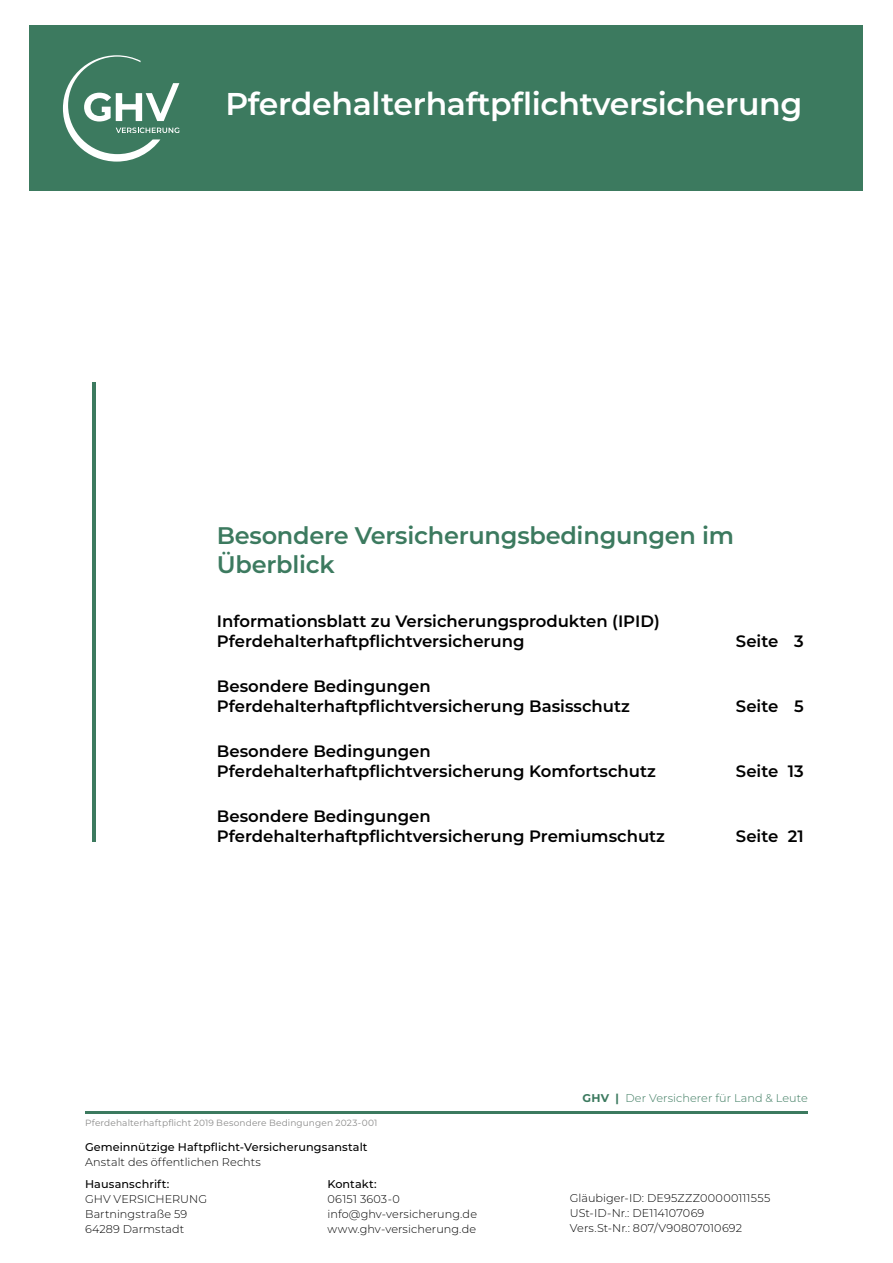
<style>
.page{position:relative;width:893px;height:1263px;background:#fff}
.page>*{position:absolute;margin:0;border:0;box-sizing:border-box;transform-origin:0 0}
.t1{font:600 31.5px "Montserrat";letter-spacing:-.01em;color:#fff}
.t2{font:600 24px/28.8px "Montserrat";letter-spacing:-.01em;color:#3c7a5f}
.t3{font:600 16.5px/19.8px "Montserrat";color:#000}
.t4{font:300 11.25px/15px "Montserrat";letter-spacing:.005em;color:#000}
.t5{font:500 11.25px "Montserrat";letter-spacing:.01em;color:#000}
.t6{font:300 11.25px "Montserrat";letter-spacing:.005em;color:#3c7a5f}
.t7{font:9px "Montserrat";letter-spacing:.015em;color:#8b8b8a}
.s1{font-weight:700}
</style>
<div class="page">
<hr style="left:92px;top:383px;width:4px;height:459px;background:#3c7a5f">
<div style="left:30px;top:26px;width:833px;height:165px;background:#3c7a5f"></div>
<hr style="left:85px;top:1111px;width:723px;height:3px;background:#3c7a5f">
<svg style="left:63px;top:55px;width:116px;height:107px"></svg>
<h1 class="t1" style="left:225px;top:82px;width:579px">Pferdehalterhaftpflichtversicherung</h1>
<h2 class="t2" style="left:217px;top:520px;width:519px">Besondere Versicherungsbedingungen im<br>Überblick</h2>
<p class="t3" style="left:217px;top:610px;width:445px">Informationsblatt zu Versicherungsprodukten (IPID)<br>Pferdehalterhaftpflichtversicherung</p>
<p class="t3" style="left:217px;top:675px;width:414px">Besondere Bedingungen<br>Pferdehalterhaftpflichtversicherung Basisschutz</p>
<p class="t3" style="left:217px;top:740px;width:441px">Besondere Bedingungen<br>Pferdehalterhaftpflichtversicherung Komfortschutz</p>
<p class="t3" style="left:217px;top:806px;width:450px">Besondere Bedingungen<br>Pferdehalterhaftpflichtversicherung Premiumschutz</p>
<p class="t3" style="left:736px;top:630px;width:69px">Seite 3</p>
<p class="t3" style="left:736px;top:695px;width:69px">Seite 5</p>
<p class="t3" style="left:736px;top:760px;width:69px">Seite 13</p>
<p class="t3" style="left:736px;top:825px;width:69px">Seite 21</p>
<p class="t7" style="left:85px;top:1117px;width:294px">Pferdehalterhaftpflicht 2019 Besondere Bedingungen 2023-001</p>
<p class="t6" style="left:582px;top:1091px;width:227px"><span class="s1">GHV |</span> Der Versicherer für Land &amp; Leute</p>
<p class="t5" style="left:85px;top:1139px;width:284px">Gemeinnützige Haftpflicht-Versicherungsanstalt</p>
<p class="t4" style="left:85px;top:1154px;width:177px">Anstalt des öffentlichen Rechts</p>
<p class="t5" style="left:85px;top:1176px;width:86px">Hausanschrift:</p>
<p class="t4" style="left:85px;top:1191px;width:124px">GHV VERSICHERUNG<br>Bartningstraße 59<br>64289 Darmstadt</p>
<p class="t5" style="left:327px;top:1176px;width:51px">Kontakt:</p>
<p class="t4" style="left:327px;top:1191px;width:151px">06151 3603-0 info@ghv-versicherung.de www.ghv-versicherung.de</p>
<p class="t4" style="left:570px;top:1190px;width:202px">Gläubiger-ID: DE95ZZZ00000111555<br>USt-ID-Nr.: DE114107069<br>Vers.St-Nr.: 807/V90807010692</p>
</div>
